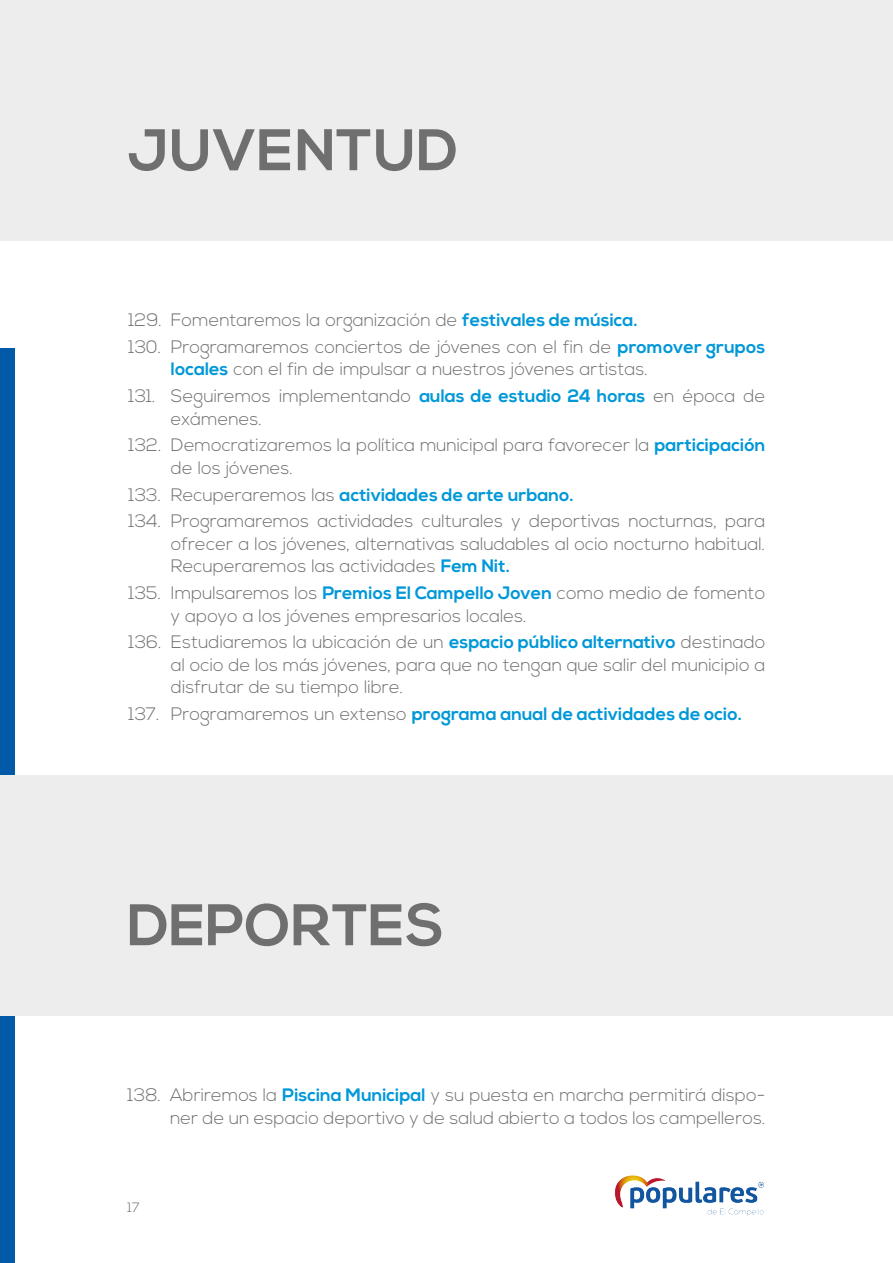
<style>
.page{position:relative;width:893px;height:1263px;background:#fff}
.page>*{position:absolute;margin:0;border:0;box-sizing:border-box;transform-origin:0 0}
.t1{font:700 58.5px "Nexa";color:#706f6f}
.t2{font:300 18px/26.7px "Nexa";color:#706f6f}
.t3{font:700 18px "Nexa";color:#0098d8}
.t4{font:300 13.5px "Nexa";color:#706f6f}
.s1{font-weight:700;color:#0098d8}
.s2{font-weight:300;color:#706f6f}
</style>
<div class="page">
<img style="left:614px;top:1175px;width:151px;height:41px">
<div style="left:0;top:349px;width:14px;height:914px;background:#005aa7"></div>
<div style="left:0;top:0;width:893px;height:240px;background:#ededed"></div>
<div style="left:0;top:775px;width:893px;height:240px;background:#ededed"></div>
<h1 class="t1" style="left:128px;top:116px;width:332px">JUVENTUD</h1>
<p class="t2" style="left:128px;top:307px;width:638px">129. Fomentaremos la organización de <span class="s1">festivales de música.<br></span>130. Programaremos conciertos de jóvenes con el fin de <span class="s1">promover grupos</span></p>
<p class="t2" style="left:128px;top:357px;width:638px;text-indent:43px"><span class="s1">locales</span> con el fin de impulsar a nuestros jóvenes artistas.<br>131. Seguiremos implementando <span class="s1">aulas de estudio 24 horas</span> en época de</p>
<p class="t2" style="left:128px;top:406px;width:638px;text-indent:43px">exámenes.<br>132. Democratizaremos la política municipal para favorecer la <span class="s1">participación</span></p>
<p class="t2" style="left:128px;top:455px;width:638px;text-indent:43px">de los jóvenes.<br>133. Recuperaremos las <span class="s1">actividades de arte urbano.<br></span>134. Programaremos actividades culturales y deportivas nocturnas, para</p>
<p class="t2" style="left:171px;top:533px;width:596px;line-height:22.5px">ofrecer a los jóvenes, alternativas saludables al ocio nocturno habitual.<br>Recuperaremos las actividades <span class="s1">Fem Nit.</span></p>
<p class="t2" style="left:171px;top:582px;width:596px;line-height:22.5px;text-indent:-43px">135. Impulsaremos los <span class="s1">Premios El Campello Joven</span> como medio de fomento y apoyo a los jóvenes empresarios locales.</p>
<p class="t2" style="left:171px;top:632px;width:596px;line-height:22.5px;text-align:justify;text-indent:-43px">136. Estudiaremos la ubicación de un <span class="s1">espacio público alternativo</span> destinado al ocio de los más jóvenes, para que no tengan que salir del municipio a disfrutar de su tiempo libre.</p>
<p class="t3" style="left:128px;top:703px;width:615px"><span class="s2">137. Programaremos un extenso</span> programa anual de actividades de ocio.</p>
<h1 class="t1" style="left:128px;top:891px;width:318px">DEPORTES</h1>
<p class="t2" style="left:128px;top:1084px;width:639px;line-height:22.5px;text-align:right">138. Abriremos la <span class="s1">Piscina Municipal</span> y su puesta en marcha permitirá dispo&shy;ner de un espacio deportivo y de salud abierto a todos los campelleros.</p>
<p class="t4" style="left:128px;top:1199px;width:14px">17</p>
</div>
